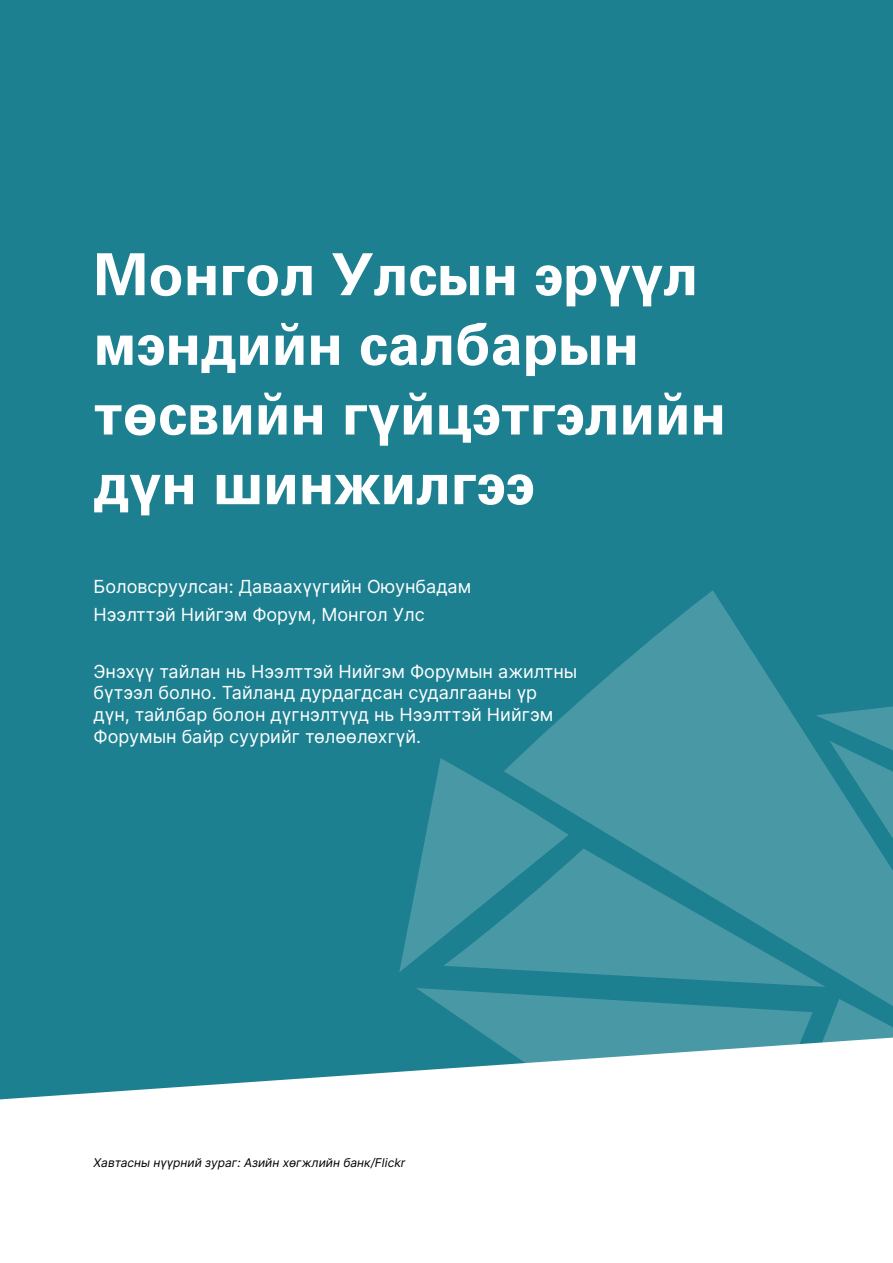
<style>
.page{position:relative;width:893px;height:1263px;background:#fff}
.page>*{position:absolute;margin:0;border:0;box-sizing:border-box;transform-origin:0 0}
.t1{font:700 58.05px/69.6px "Univers LTCYR 65";color:#fff}
.t2{font:18px/21.6px "Inter V";color:#fff}
.t3{font:12px "Inter V";color:#000}
</style>
<div class="page">
<div style="left:0;top:0;width:893px;height:1225px;background:#1c8091"></div>
<svg style="left:518px;top:590px;width:246px;height:258px;fill:#4898a6"></svg>
<svg style="left:399px;top:758px;width:170px;height:214px"></svg>
<svg style="left:443px;top:848px;width:308px;height:135px;fill:#4898a6"></svg>
<svg style="left:416px;top:988px;width:335px;height:49px;fill:#4898a6"></svg>
<svg style="left:751px;top:670px;width:142px;height:367px"></svg>
<svg style="left:0;top:1037px;width:893px;height:188px;background:#daeaed"></svg>
<h1 class="t1" style="left:94px;top:237px;width:634px">Монгол Улсын эрүүл мэндийн салбарын төсвийн гүйцэтгэлийн дүн шинжилгээ</h1>
<p class="t2" style="left:94px;top:571px;width:379px;line-height:28.3px">Боловсруулсан: Даваахүүгийн Оюунбадам<br>Нээлттэй Нийгэм Форум, Монгол Улс</p>
<p class="t2" style="left:94px;top:660px;width:485px">Энэхүү тайлан нь Нээлттэй Нийгэм Форумын ажилтны бүтээл болно. Тайланд дурдагдсан судалгааны үр дүн, тайлбар болон дүгнэлтүүд нь Нээлттэй Нийгэм Форумын байр суурийг төлөөлөхгүй.</p>
<p class="t3" style="left:94px;top:1154px;width:313px">Хавтасны нүүрний зураг: Азийн хөгжлийн банк/Flickr</p>
</div>
